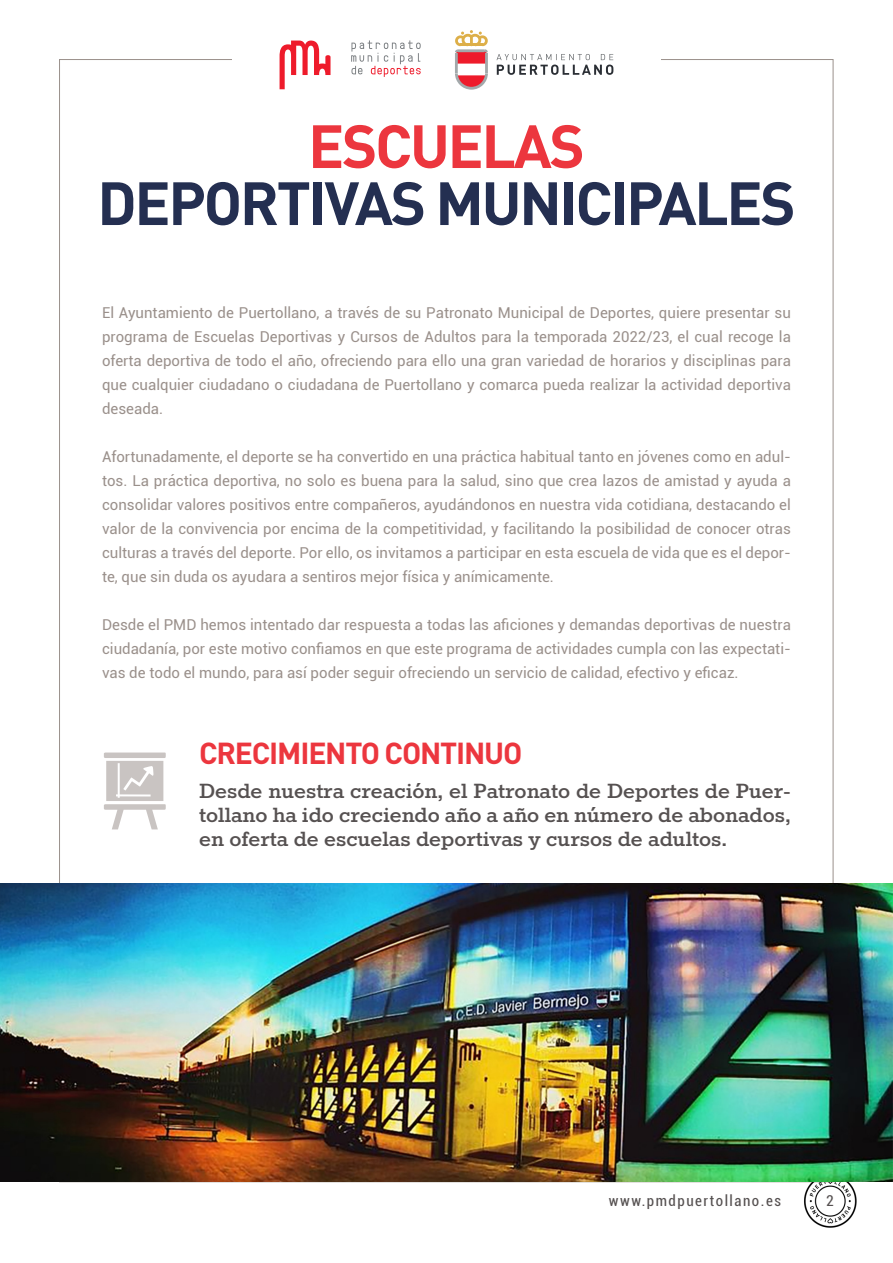
<style>
.page{position:relative;width:893px;height:1263px;background:#fff}
.page>*{position:absolute;margin:0;border:0;box-sizing:border-box;transform-origin:0 0}
.Headline_1{font:700 60px "DIN";letter-spacing:-.04em;color:#242f51}
.Headline_1-2{font:700 60px "DIN";letter-spacing:-.04em;color:#ec363e}
.Headline_3{font:700 30px "DIN";letter-spacing:-.04em;color:#ec363e}
.Quote___Intro_text{font:700 24px/24px "Rokkitt";color:#565151;text-align:justify}
.t1{font:15px/24px "Roboto";color:#9a908b;text-align:justify}
.t2{font:condensed 15px "Roboto";letter-spacing:.1em;color:#565151}
</style>
<div class="page">
<svg style="left:351px;top:40px;width:70px;height:37px"></svg>
<svg style="left:280px;top:41px;width:50px;height:48px"></svg>
<svg style="left:455px;top:30px;width:33px;height:60px"></svg>
<svg style="left:496px;top:54px;width:117px;height:21px"></svg>
<img style="left:781px;top:1181px;width:95px;height:47px">
<img style="left:0;top:883px;width:893px;height:298px">
<svg style="left:104px;top:752px;width:62px;height:77px"></svg>
<p class="Headline_1-2" style="left:308px;top:107px;width:278px">ESCUELAS</p>
<p class="Headline_1" style="left:97px;top:164px;width:700px">DEPORTIVAS MUNICIPALES</p>
<p class="t1" style="left:102px;top:300px;width:690px">El Ayuntamiento de Puertollano, a través de su Patronato Municipal de Deportes, quiere presentar su programa de Escuelas Deportivas y Cursos de Adultos para la temporada 2022/23, el cual recoge la oferta deportiva de todo el año, ofreciendo para ello una gran variedad de horarios y disciplinas para que cualquier ciudadano o ciudadana de Puertollano y comarca pueda realizar la actividad deportiva deseada.</p>
<p class="t1" style="left:102px;top:444px;width:690px">Afortunadamente, el deporte se ha convertido en una práctica habitual tanto en jóvenes como en adul&shy;tos. La práctica deportiva, no solo es buena para la salud, sino que crea lazos de amistad y ayuda a consolidar valores positivos entre compañeros, ayudándonos en nuestra vida cotidiana, destacando el valor de la convivencia por encima de la competitividad, y facilitando la posibilidad de conocer otras culturas a través del deporte. Por ello, os invitamos a participar en esta escuela de vida que es el depor&shy;te, que sin duda os ayudara a sentiros mejor física y anímicamente.</p>
<p class="t1" style="left:102px;top:612px;width:690px">Desde el PMD hemos intentado dar respuesta a todas las aficiones y demandas deportivas de nuestra ciudadanía, por este motivo confiamos en que este programa de actividades cumpla con las expectati&shy;vas de todo el mundo, para así poder seguir ofreciendo un servicio de calidad, efectivo y eficaz.</p>
<p class="Headline_3" style="left:199px;top:733px;width:325px">CRECIMIENTO CONTINUO</p>
<p class="Quote___Intro_text" style="left:199px;top:780px;width:593px">Desde nuestra creación, el Patronato de Deportes de Puer&shy;tollano ha ido creciendo año a año en número de abonados, en oferta de escuelas deportivas y cursos de adultos.</p>
<p class="t2" style="left:609px;top:1190px;width:173px">www.pmdpuertollano.es</p>
<p class="t2" style="left:826px;top:1190px;width:9px">2</p>
</div>
